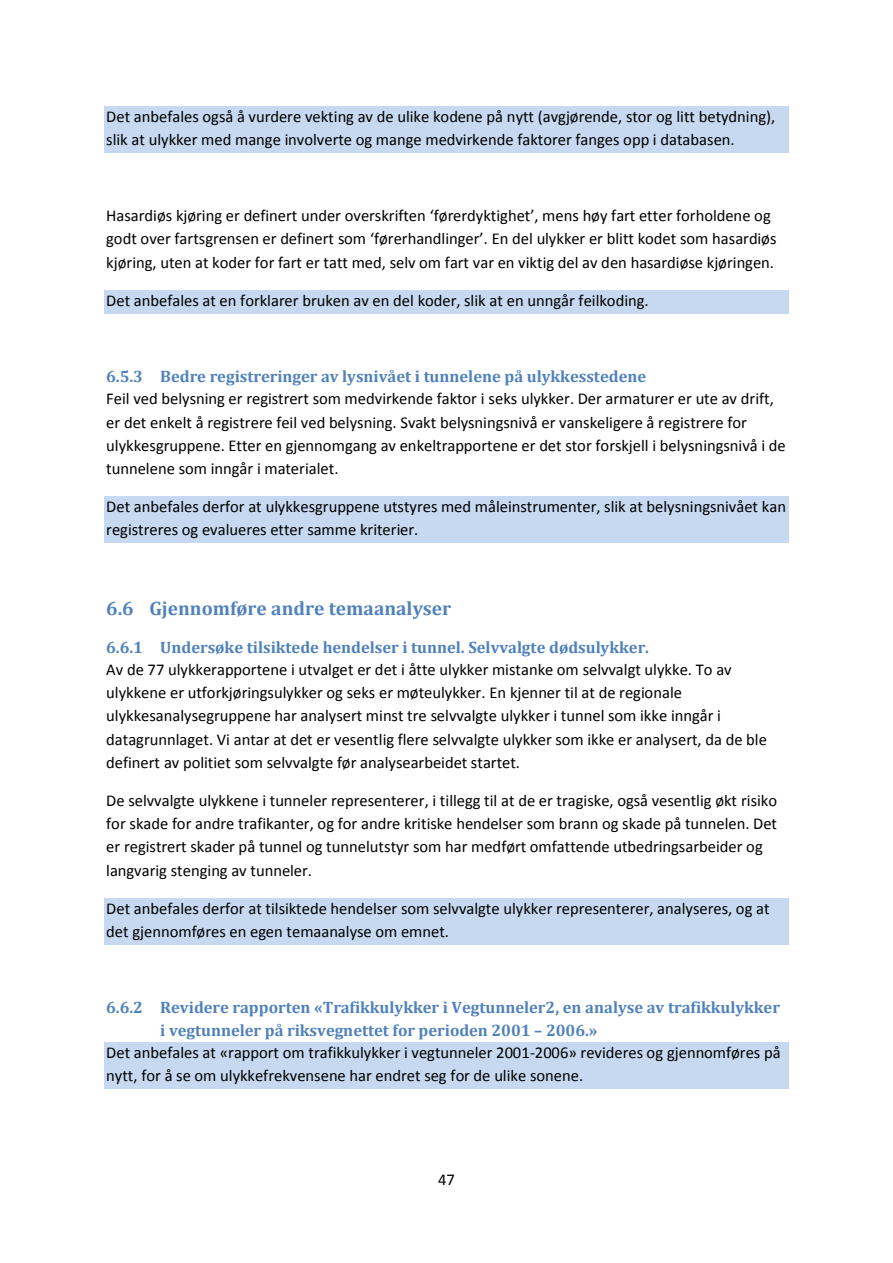
<style>
.page{position:relative;width:893px;height:1263px;background:#fff}
.page>*{position:absolute;margin:0;border:0;box-sizing:border-box;transform-origin:0 0}
.t1{font:700 19.5px "Cambria";color:#4f81bd}
.t2{font:16.5px/23.2px "Calibri";color:#000}
.t3{font:700 16.5px/22.4px "Cambria";color:#4f81bd}
</style>
<div class="page">
<div style="left:104px;top:106px;width:685px;height:23px;background:#c6d9f1"></div>
<div style="left:104px;top:129px;width:685px;height:24px;background:#c6d9f1"></div>
<div style="left:104px;top:290px;width:685px;height:24px;background:#c6d9f1"></div>
<div style="left:104px;top:497px;width:685px;height:23px;background:#c6d9f1"></div>
<div style="left:104px;top:520px;width:685px;height:23px;background:#c6d9f1"></div>
<div style="left:104px;top:898px;width:685px;height:23px;background:#c6d9f1"></div>
<div style="left:104px;top:921px;width:685px;height:23px;background:#c6d9f1"></div>
<div style="left:104px;top:1042px;width:685px;height:23px;background:#c6d9f1"></div>
<div style="left:104px;top:1065px;width:685px;height:23px;background:#c6d9f1"></div>
<p class="t2" style="left:106px;top:106px;width:671px">Det anbefales også å vurdere vekting av de ulike kodene på nytt (avgjørende, stor og litt betydning), slik at ulykker med mange involverte og mange medvirkende faktorer fanges opp i databasen.</p>
<p class="t2" style="left:106px;top:206px;width:672px">Hasardiøs kjøring er definert under overskriften ‘førerdyktighet’, mens høy fart etter forholdene og godt over fartsgrensen er definert som ‘førerhandlinger’. En del ulykker er blitt kodet som hasardiøs kjøring, uten at koder for fart er tatt med, selv om fart var en viktig del av den hasardiøse kjøringen.</p>
<p class="t2" style="left:106px;top:290px;width:544px">Det anbefales at en forklarer bruken av en del koder, slik at en unngår feilkoding.</p>
<p class="t3" style="left:106px;top:365px;width:542px">6.5.3 Bedre registreringer av lysnivået i tunnelene på ulykkesstedene</p>
<p class="t2" style="left:106px;top:389px;width:681px">Feil ved belysning er registrert som medvirkende faktor i seks ulykker. Der armaturer er ute av drift, er det enkelt å registrere feil ved belysning. Svakt belysningsnivå er vanskeligere å registrere for ulykkesgruppene. Etter en gjennomgang av enkeltrapportene er det stor forskjell i belysningsnivå i de tunnelene som inngår i materialet.</p>
<p class="t2" style="left:106px;top:496px;width:681px">Det anbefales derfor at ulykkesgruppene utstyres med måleinstrumenter, slik at belysningsnivået kan registreres og evalueres etter samme kriterier.</p>
<p class="t1" style="left:106px;top:596px;width:346px">6.6 Gjennomføre andre temaanalyser</p>
<p class="t3" style="left:106px;top:636px;width:544px">6.6.1 Undersøke tilsiktede hendelser i tunnel. Selvvalgte dødsulykker.</p>
<p class="t2" style="left:106px;top:659px;width:662px">Av de 77 ulykkerapportene i utvalget er det i åtte ulykker mistanke om selvvalgt ulykke. To av ulykkene er utforkjøringsulykker og seks er møteulykker. En kjenner til at de regionale ulykkesanalysegruppene har analysert minst tre selvvalgte ulykker i tunnel som ikke inngår i datagrunnlaget. Vi antar at det er vesentlig flere selvvalgte ulykker som ikke er analysert, da de ble definert av politiet som selvvalgte før analysearbeidet startet.</p>
<p class="t2" style="left:106px;top:790px;width:672px">De selvvalgte ulykkene i tunneler representerer, i tillegg til at de er tragiske, også vesentlig økt risiko for skade for andre trafikanter, og for andre kritiske hendelser som brann og skade på tunnelen. Det er registrert skader på tunnel og tunnelutstyr som har medført omfattende utbedringsarbeider og langvarig stenging av tunneler.</p>
<p class="t2" style="left:106px;top:898px;width:665px">Det anbefales derfor at tilsiktede hendelser som selvvalgte ulykker representerer, analyseres, og at det gjennomføres en egen temaanalyse om emnet.</p>
<p class="t3" style="left:160px;top:996px;width:621px;text-indent:-54px">6.6.2 Revidere rapporten «Trafikkulykker i Vegtunneler2, en analyse av trafikkulykker i vegtunneler på riksvegnettet for perioden 2001 – 2006.»</p>
<p class="t2" style="left:106px;top:1042px;width:676px">Det anbefales at «rapport om trafikkulykker i vegtunneler 2001-2006» revideres og gjennomføres på nytt, for å se om ulykkefrekvensene har endret seg for de ulike sonene.</p>
<p class="t2" style="left:438px;top:1169px;width:18px">47</p>
</div>
